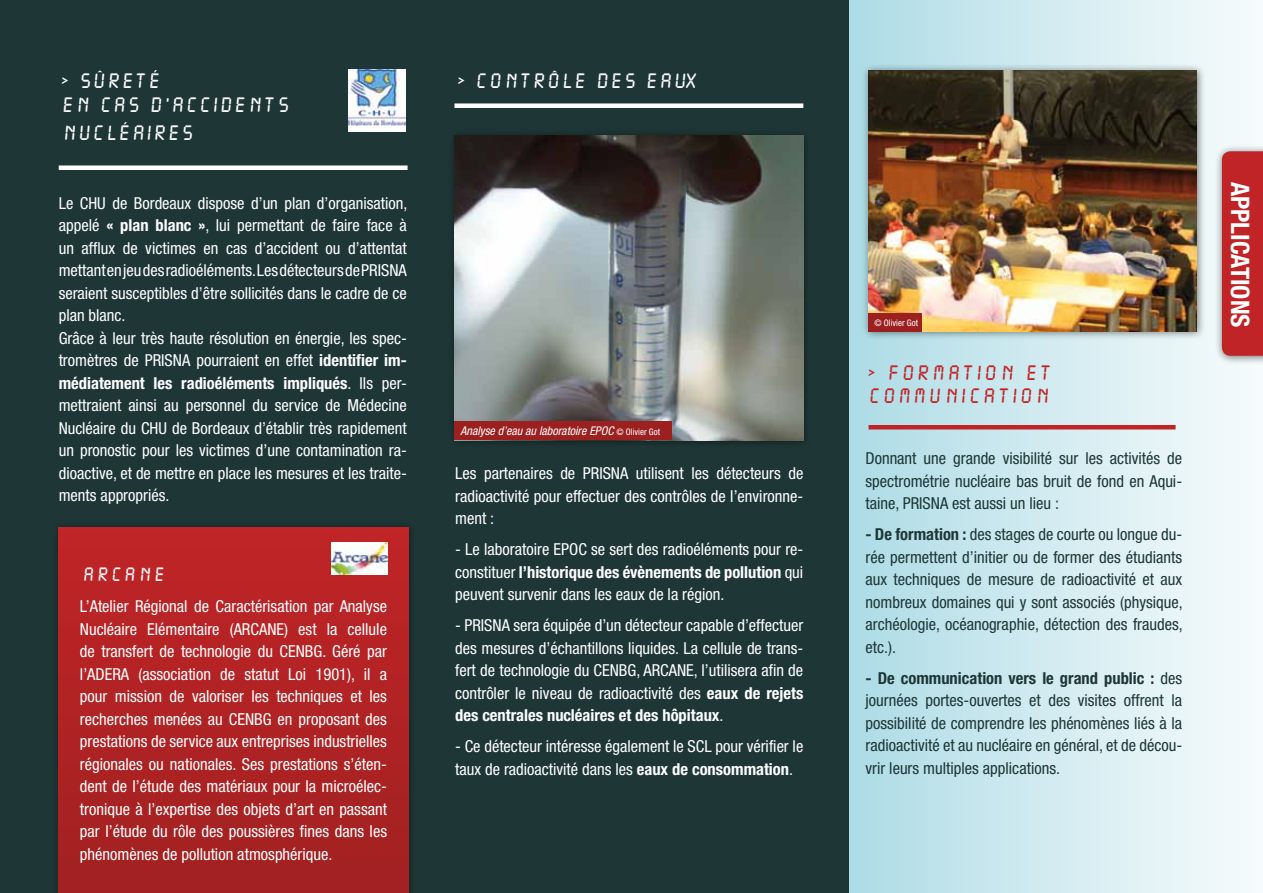
<style>
.page{position:relative;width:1263px;height:893px;background:#1e3736}
.page>*{position:absolute;margin:0;border:0;box-sizing:border-box;transform-origin:0 0}
.t1{font:700 condensed 25.5px "Helvetica Neue";color:#fff}
.t2{font:19.5px/23.4px "Liquid Crystal Plain";letter-spacing:-.04em;color:#fff}
.t3{font:19.5px/23.4px "Liquid Crystal Plain";color:#c02427}
.t4{font:18px "Liquid Crystal Plain";color:#fff}
.t5{font:condensed 16.5px/22.5px "Helvetica Neue";color:#fff;text-align:justify}
.t6{font:condensed 16.5px/22.5px "Helvetica Neue";color:#1e3736;text-align:justify}
.t7{font:italic condensed 12px "Helvetica Neue";color:#fff}
.t8{font:condensed 9px "Helvetica Neue";color:#fff}
.s1{font-weight:700}
.s2{font-style:normal;font-size:9px}
</style>
<div class="page">
<div style="left:849px;top:0;width:414px;height:893px;background:linear-gradient(to right,#aedce6,#f8fbfc)"></div>
<div style="left:1214px;top:144px;width:49px;height:221px;background:#000;opacity:.5"></div>
<div style="left:1222px;top:151px;width:41px;height:205px;background:#c02427"></div>
<hr style="left:868px;top:425px;width:307px;height:4px;background:#c02427">
<svg style="left:348px;top:125px;width:58px;height:7px"></svg>
<img style="left:348px;top:69px;width:58px;height:56px">
<div style="left:861px;top:63px;width:345px;height:277px;background:#000;opacity:.5"></div>
<img style="left:868px;top:70px;width:329px;height:261px">
<div style="left:51px;top:520px;width:366px;height:373px;background:#000;opacity:.5"></div>
<div style="left:59px;top:528px;width:349px;height:365px;background:linear-gradient(to bottom,#c02527,#a22121)"></div>
<img style="left:331px;top:542px;width:56px;height:33px">
<div style="left:454px;top:103px;width:349px;height:5px;background:#fff"></div>
<div style="left:59px;top:165px;width:349px;height:5px;background:#fff"></div>
<div style="left:447px;top:128px;width:365px;height:321px;background:#000;opacity:.5"></div>
<img style="left:454px;top:136px;width:349px;height:304px">
<div style="left:454px;top:422px;width:218px;height:18px;background:#9d2021"></div>
<div style="left:868px;top:313px;width:54px;height:18px;background:#9d2021"></div>
<p class="t2" style="left:59px;top:71px;width:231px">&gt; SÛRETÉ<br>EN CAS D’ACCIDENTS</p>
<p class="t2" style="left:59px;top:123px;width:136px">NUCLÉAIRES</p>
<p class="t5" style="left:59px;top:192px;width:350px;text-align:left">Le CHU de Bordeaux dispose d’un plan d’organisation, appelé <span class="s1">« plan blanc »</span>, lui permettant de faire face à un afflux de victimes en cas d’accident ou d’attentat mettant en jeu des radioéléments. Les détecteurs de PRISNA seraient susceptibles d’être sollicités dans le cadre de ce plan blanc.<br>Grâce à leur très haute résolution en énergie, les spec&shy;tromètres de PRISNA pourraient en effet <span class="s1">identifier im&shy;médiatement les radioéléments impliqués</span>. Ils per&shy;mettraient ainsi au personnel du service de Médecine Nucléaire du CHU de Bordeaux d’établir très rapidement un pronostic pour les victimes d’une contamination ra&shy;dioactive, et de mettre en place les mesures et les traite&shy;ments appropriés.</p>
<p class="t4" style="left:80px;top:565px;width:86px">ARCANE</p>
<p class="t5" style="left:80px;top:595px;width:309px">L’Atelier Régional de Caractérisation par Analyse Nucléaire Elémentaire (ARCANE) est la cellule de transfert de technologie du CENBG. Géré par l’ADERA (association de statut Loi 1901), il a pour mission de valoriser les techniques et les recherches menées au CENBG en proposant des prestations de service aux entreprises industrielles régionales ou nationales. Ses prestations s’éten&shy;dent de l’étude des matériaux pour la microélec&shy;tronique à l’expertise des objets d’art en passant par l’étude du rôle des poussières fines dans les phénomènes de pollution atmosphérique.</p>
<p class="t2" style="left:455px;top:71px;width:243px">&gt; CONTRÔLE DES EAUX</p>
<p class="t7" style="left:460px;top:423px;width:201px">Analyse d’eau au laboratoire EPOC <span class="s2">© Olivier Got</span></p>
<p class="t5" style="left:455px;top:462px;width:350px">Les partenaires de PRISNA utilisent les détecteurs de radioactivité pour effectuer des contrôles de l’environne&shy;ment :</p>
<p class="t5" style="left:455px;top:538px;width:350px">- Le laboratoire EPOC se sert des radioéléments pour re&shy;constituer <span class="s1">l’historique des évènements de pollution</span> qui peuvent survenir dans les eaux de la région.</p>
<p class="t5" style="left:455px;top:614px;width:350px">- PRISNA sera équipée d’un détecteur capable d’effectuer des mesures d’échantillons liquides. La cellule de trans&shy;fert de technologie du CENBG, ARCANE, l’utilisera afin de contrôler le niveau de radioactivité des <span class="s1">eaux de rejets des centrales nucléaires et des hôpitaux</span>.</p>
<p class="t5" style="left:455px;top:735px;width:350px">- Ce détecteur intéresse également le SCL pour vérifier le taux de radioactivité dans les <span class="s1">eaux de consommation</span>.</p>
<p class="t8" style="left:874px;top:318px;width:45px">© Olivier Got</p>
<p class="t3" style="left:865px;top:362px;width:187px">&gt; FORMATION ET<br>COMMUNICATION</p>
<p class="t6" style="left:865px;top:447px;width:318px">Donnant une grande visibilité sur les activités de spectrométrie nucléaire bas bruit de fond en Aqui&shy;taine, PRISNA est aussi un lieu :</p>
<p class="t6" style="left:865px;top:523px;width:319px"><span class="s1">- De formation :</span> des stages de courte ou longue du&shy;rée permettent d’initier ou de former des étudiants aux techniques de mesure de radioactivité et aux nombreux domaines qui y sont associés (physique, archéologie, océanographie, détection des fraudes, etc.).</p>
<p class="t6" style="left:865px;top:667px;width:318px"><span class="s1">- De communication vers le grand public :</span> des journées portes-ouvertes et des visites offrent la possibilité de comprendre les phénomènes liés à la radioactivité et au nucléaire en général, et de décou&shy;vrir leurs multiples applications.</p>
<h1 class="t1" style="left:1256px;top:182px;width:146px;rotate:90deg">Applications</h1>
</div>
